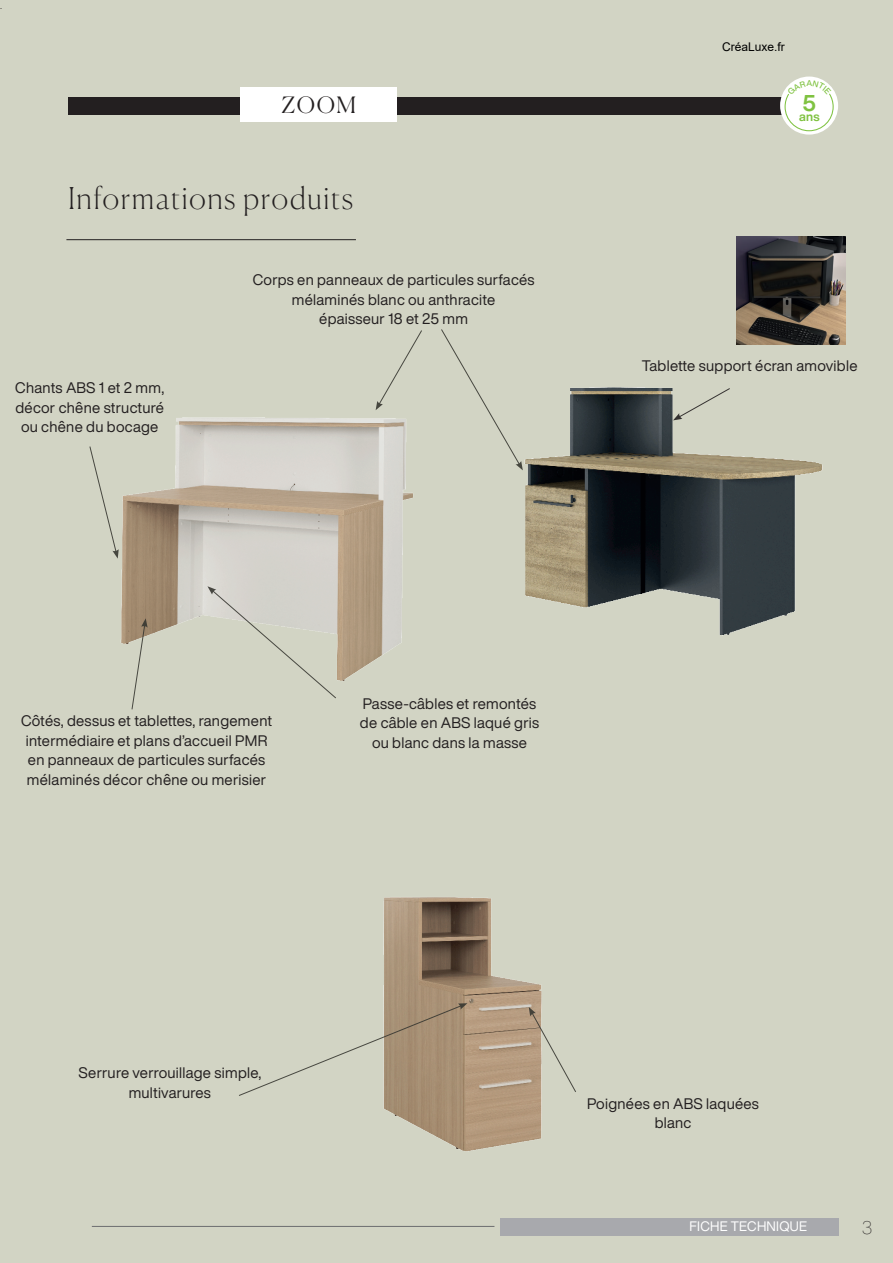
<style>
.page{position:relative;width:893px;height:1263px;background:#d2d4c4}
.page>*{position:absolute;margin:0;border:0;box-sizing:border-box;transform-origin:0 0}
.t1{font:100 30px "Canela";letter-spacing:.05em;color:#231f20}
.t2{font:300 22.5px "Canela";color:#231f20}
.t3{font:700 22.5px "Helvetica Now Display";color:#7fc241}
.t4{font:100 18px "Helvetica Now Display";color:#231f20}
.t5{font:15px/19.5px "Helvetica Now Display";letter-spacing:.02em;color:#231f20;text-align:center}
.t6{font:13.5px "Helvetica Now Display";letter-spacing:.02em;color:#fff}
.t7{font:700 12.45px "Helvetica Now Display";color:#7fc241}
.t8{font:12px "Arial";color:#000}
.t9{font:italic 300 10.5px "Helvetica Now Display";color:#231f20}
.t10{font:500 8.25px "Helvetica Now Display";color:#7fc241}
</style>
<div class="page">
<div style="left:68px;top:97px;width:721px;height:17px;background:#231f20"></div>
<div style="left:241px;top:87px;width:156px;height:35px;background:#fff"></div>
<div style="left:780px;top:77px;width:58px;height:58px;background:#fff;border-radius:50%"></div>
<hr style="left:92px;top:1226px;width:402px;height:1px;background:#6c6d70">
<hr style="left:66px;top:239px;width:290px;height:1px;background:#231f20">
<svg style="left:89px;top:446px;width:18px;height:71px"></svg>
<img style="left:107px;top:409px;width:306px;height:301px">
<img style="left:522px;top:387px;width:301px;height:249px">
<img style="left:383px;top:897px;width:159px;height:255px">
<svg style="left:376px;top:330px;width:46px;height:80px"></svg>
<svg style="left:441px;top:329px;width:82px;height:141px"></svg>
<svg style="left:207px;top:586px;width:129px;height:112px"></svg>
<svg style="left:132px;top:618px;width:16px;height:92px"></svg>
<svg style="left:673px;top:388px;width:57px;height:32px"></svg>
<img style="left:736px;top:236px;width:109px;height:109px">
<svg style="left:239px;top:1003px;width:228px;height:93px"></svg>
<svg style="left:529px;top:1007px;width:47px;height:85px"></svg>
<div style="left:500px;top:1218px;width:338px;height:17px;background:#a8a9ad"></div>
<svg style="left:784px;top:80px;width:50px;height:52px"></svg>
<p class="t9" style="left:0;top:-2px;width:7px">.</p>
<h2 class="t2" style="left:282px;top:87px;width:76px">ZOOM</h2>
<h1 class="t1" style="left:68px;top:175px;width:287px">Informations produits</h1>
<p class="t5" style="left:15px;top:378px;width:150px">Chants ABS 1 et 2 mm, décor chêne structuré ou chêne du bocage</p>
<p class="t5" style="left:253px;top:270px;width:283px">Corps en panneaux de particules surfacés mélaminés blanc ou anthracite<br>épaisseur 18 et 25 mm</p>
<p class="t8" style="left:722px;top:39px;width:64px">CréaLuxe.fr</p>
<p class="t10" style="left:806px;top:77px;width:7px">A</p>
<h2 class="t3" style="left:802px;top:87px;width:15px">5</h2>
<p class="t7" style="left:799px;top:108px;width:22px">ans</p>
<p class="t5" style="left:642px;top:355px;width:217px">Tablette support écran amovible</p>
<p class="t5" style="left:21px;top:711px;width:253px">Côtés, dessus et tablettes, rangement intermédiaire et plans d’accueil PMR en panneaux de particules surfacés mélaminés décor chêne ou merisier</p>
<p class="t5" style="left:360px;top:693px;width:181px">Passe-câbles et remontés de câble en ABS laqué gris ou blanc dans la masse</p>
<p class="t5" style="left:79px;top:1063px;width:184px">Serrure verrouillage simple, multivarures</p>
<p class="t5" style="left:587px;top:1094px;width:173px">Poignées en ABS laquées blanc</p>
<p class="t6" style="left:689px;top:1217px;width:119px">FICHE TECHNIQUE</p>
<p class="t4" style="left:862px;top:1215px;width:11px">3</p>
</div>
